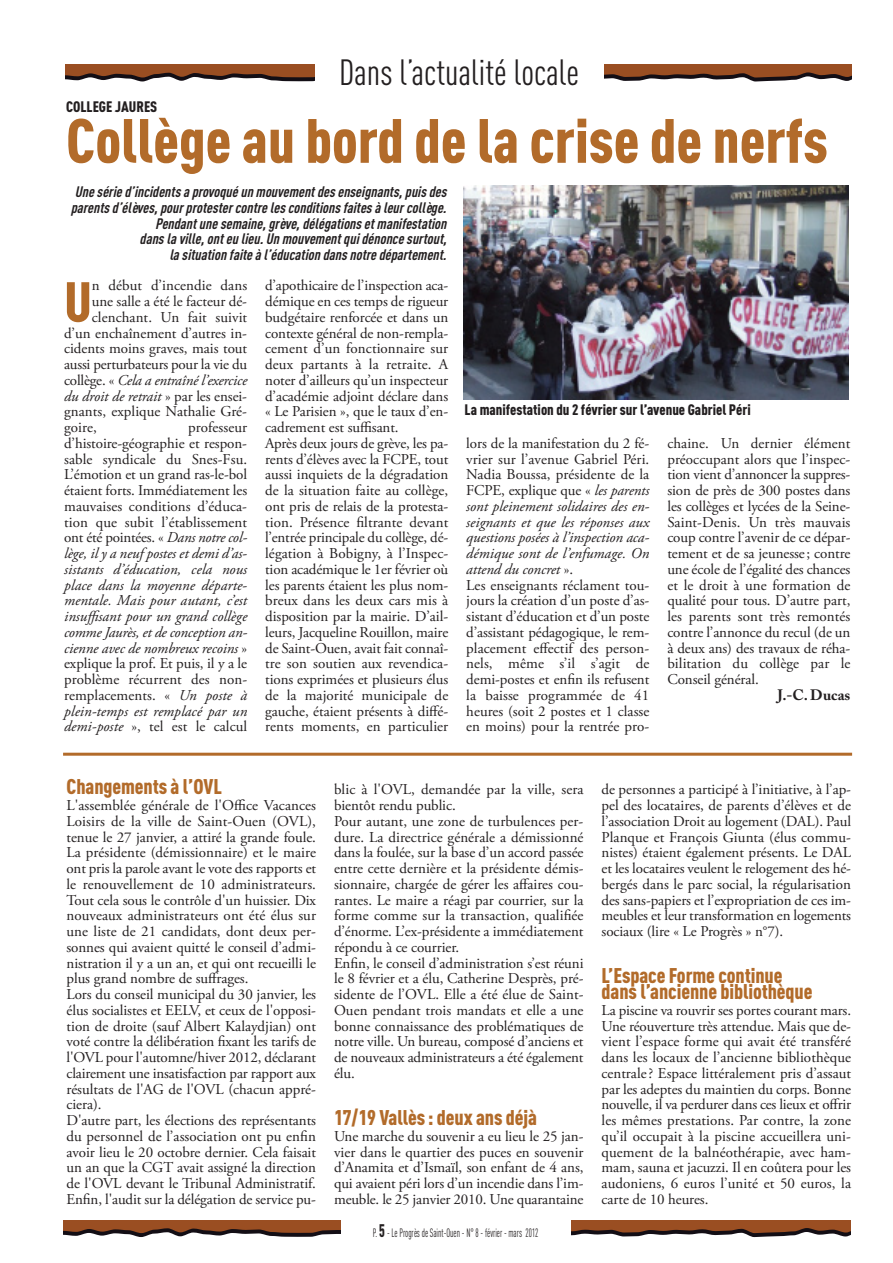
<style>
.page{position:relative;width:893px;height:1263px;background:#fff}
.page>*{position:absolute;margin:0;border:0;box-sizing:border-box;transform-origin:0 0}
.t1{font:900 61.5px "DIN Cond";color:#b26b2a}
.t2{font:900 55.65px "DIN Cond";color:#b26b2a}
.t3{font:36px "DIN Cond";color:#231f20}
.t4{font:900 21px/15.8px "DIN Cond";letter-spacing:-.005em;color:#b26b2a}
.t5{font:15px/15.8px "Adobe Garamond Pro";letter-spacing:-.005em;color:#231f20;text-align:justify}
.t6{font:italic 700 15px/15.8px "DIN Cond";color:#231f20;text-align:right}
.t7{font:italic 15px "Adobe Garamond Pro";letter-spacing:-.01em;color:#231f20}
.t8{font:900 15px "DIN Cond";color:#231f20}
.t9{font:700 15px "Adobe Caslon Pro";color:#231f20}
.t10{font:12px "DIN Cond";color:#231f20;scale:.75 1}
.s1{font-style:normal}
.s2{font-style:italic}
.s3{font-weight:900;font-size:18px}
</style>
<div class="page">
<svg style="left:64px;top:1220px;width:786px;height:17px;background:#88573d"></svg>
<svg style="left:65px;top:65px;width:787px;height:16px;background:#845338"></svg>
<div style="left:315px;top:54px;width:288px;height:44px;background:#fff"></div>
<div style="left:341px;top:1219px;width:229px;height:26px;background:#fff"></div>
<img style="left:463px;top:185px;width:386px;height:215px">
<hr style="left:63px;top:753px;width:789px;height:3px;background:#b26b2a">
<h3 class="t3" style="left:339px;top:60px;width:242px">Dans l’actualité locale</h3>
<p class="t8" style="left:66px;top:101px;width:92px">COLLEGE JAURES</p>
<h1 class="t1" style="left:66px;top:119px;width:763px">Collège au bord de la crise de nerfs</h1>
<p class="t6" style="left:71px;top:185px;width:380px">Une série d’incidents a provoqué un mouvementdes enseignants,puis des parents d’élèves,pourprotestercontre les conditions faites à leurcollège.<br>Pendantune semaine,grève,délégations etmanifestation<br>dans la ville,onteu lieu.Un mouvementquidénonce surtout,<br>la situation faite à l’éducation dans notre département.</p>
<h2 class="t2" style="left:64px;top:282px;width:29px">U</h2>
<p class="t5" style="left:92px;top:279px;width:157px">n début d’incendie dans</p>
<p class="t5" style="left:92px;top:295px;width:157px">une salle a été le facteur dé-</p>
<p class="t5" style="left:92px;top:311px;width:157px">clenchant. Un fait suivit</p>
<p class="t5" style="left:64px;top:326px;width:184px">d’un enchaînement d’autres in-</p>
<p class="t5" style="left:64px;top:342px;width:185px">cidents moins graves, mais tout</p>
<p class="t5" style="left:64px;top:358px;width:185px">aussi perturbateurs pour la vie du</p>
<p class="t7" style="left:64px;top:374px;width:185px"><span class="s1">collège. «</span> Cela a entraîné l’exercice</p>
<p class="t7" style="left:64px;top:390px;width:184px">du droit de retrait <span class="s1">» par les ensei-</span></p>
<p class="t5" style="left:64px;top:405px;width:184px">gnants, explique Nathalie Gré-</p>
<p class="t5" style="left:64px;top:421px;width:34px">goire,</p>
<p class="t5" style="left:64px;top:421px;width:185px;text-indent:124px">professeur d’histoire-géographie et respon&shy;sable syndicale du Snes-Fsu.<br>L’émotion et un grand ras-le-bol étaient forts. Immédiatement les mauvaises conditions d’éduca&shy;tion que subit l’établissement ont été pointées. « <span class="s2">Dans notre col&shy;lège, il y a neuf postes et demi d’as&shy;sistants d’éducation, cela nous place dans la moyenne départe&shy;mentale. Mais pour autant, c’est insuffisant pour un grand collège comme Jaurès, et de conception an&shy;cienne avec de nombreux recoins</span> » explique la prof. Et puis, il y a le problème récurrent des non&shy;remplacements. « <span class="s2">Un poste à plein-temps est remplacé par un demi-poste</span> », tel est le calcul</p>
<p class="t5" style="left:265px;top:279px;width:185px;text-align:left">d’apothicaire de l’inspection aca&shy;démique en ces temps de rigueur budgétaire renforcée et dans un contexte général de non-rempla&shy;cement d’un fonctionnaire sur deux partants à la retraite. A noter d’ailleurs qu’un inspecteur d’académie adjoint déclare dans « Le Parisien », que le taux d’en&shy;cadrement est suffisant.<br>Après deux jours de grève, les pa&shy;rents d’élèves avec la FCPE, tout aussi inquiets de la dégradation de la situation faite au collège, ont pris de relais de la protesta&shy;tion. Présence filtrante devant l’entrée principale du collège, dé&shy;légation à Bobigny, à l’Inspec&shy;tion académique le 1er février où les parents étaient les plus nom&shy;breux dans les deux cars mis à disposition par la mairie. D’ail&shy;leurs, Jacqueline Rouillon, maire de Saint-Ouen, avait fait connaî&shy;tre son soutien aux revendica&shy;tions exprimées et plusieurs élus de la majorité municipale de gauche, étaient présents à diffé&shy;rents moments, en particulier</p>
<p class="t8" style="left:465px;top:405px;width:288px">La manifestation du 2 février sur l’avenue Gabriel Péri</p>
<p class="t5" style="left:466px;top:437px;width:185px;text-align:left">lors de la manifestation du 2 fé&shy;vrier sur l’avenue Gabriel Péri.<br>Nadia Boussa, présidente de la<br>FCPE, explique que « <span class="s2">les parents sont pleinement solidaires des en&shy;seignants et que les réponses aux questions posées à l’inspection aca&shy;démique sont de l’enfumage. On attend du concret</span> ».<br>Les enseignants réclament tou&shy;jours la création d’un poste d’as&shy;sistant d’éducation et d’un poste d’assistant pédagogique, le rem&shy;placement effectif des person&shy;nels, même s’il s’agit de demi-postes et enfin ils refusent la baisse programmée de 41 heures (soit 2 postes et 1 classe en moins) pour la rentrée pro-</p>
<p class="t5" style="left:667px;top:437px;width:185px">chaine. Un dernier élément préoccupant alors que l’inspec&shy;tion vient d’annoncer la suppres&shy;sion de près de 300 postes dans les collèges et lycées de la Seine-Saint-Denis. Un très mauvais coup contre l’avenir de ce dépar&shy;tement et de sa jeunesse; contre une école de l’égalité des chances et le droit à une formation de qualité pour tous. D’autre part, les parents sont très remontés contre l’annonce du recul (de un à deux ans) des travaux de réha&shy;bilitation du collège par le Conseil général.</p>
<p class="t9" style="left:777px;top:689px;width:75px">J.-C. Ducas</p>
<h3 class="t4" style="left:67px;top:781px;width:157px">Changements à l’OVL</h3>
<p class="t5" style="left:67px;top:799px;width:251px;text-align:left">L'assemblée générale de l'Office Vacances Loisirs de la ville de Saint-Ouen (OVL), tenue le 27 janvier, a attiré la grande foule.<br>La présidente (démissionnaire) et le maire ont pris la parole avant le vote des rapports et le renouvellement de 10 administrateurs.<br>Tout cela sous le contrôle d'un huissier. Dix nouveaux administrateurs ont été élus sur une liste de 21 candidats, dont deux per&shy;sonnes qui avaient quitté le conseil d’admi&shy;nistration il y a un an, et qui ont recueilli le plus grand nombre de suffrages.<br>Lors du conseil municipal du 30 janvier, les élus socialistes et EELV, et ceux de l'opposi&shy;tion de droite (sauf Albert Kalaydjian) ont voté contre la délibération fixant les tarifs de l'OVL pour l'automne/hiver 2012, déclarant clairement une insatisfaction par rapport aux résultats de l'AG de l'OVL (chacun appré&shy;ciera).<br>D'autre part, les élections des représentants du personnel de l’association ont pu enfin avoir lieu le 20 octobre dernier. Cela faisait un an que la CGT avait assigné la direction de l'OVL devant le Tribunal Administratif.<br>Enfin, l'audit sur la délégation de service pu-</p>
<p class="t5" style="left:334px;top:783px;width:251px;text-align:left">blic à l'OVL, demandée par la ville, sera bientôt rendu public.<br>Pour autant, une zone de turbulences per&shy;dure. La directrice générale a démissionné dans la foulée, sur la base d’un accord passée entre cette dernière et la présidente démis&shy;sionnaire, chargée de gérer les affaires cou&shy;rantes. Le maire a réagi par courrier, sur la forme comme sur la transaction, qualifiée d’énorme. L’ex-présidente a immédiatement répondu à ce courrier.<br>Enfin, le conseil d’administration s’est réuni le 8 février et a élu, Catherine Desprès, pré&shy;sidente de l’OVL. Elle a été élue de Saint-Ouen pendant trois mandats et elle a une bonne connaissance des problématiques de notre ville. Un bureau, composé d’anciens et de nouveaux administrateurs a été également élu.</p>
<h3 class="t4" style="left:334px;top:1112px;width:204px">17/19 Vallès : deux ans déjà</h3>
<p class="t5" style="left:334px;top:1130px;width:251px">Une marche du souvenir a eu lieu le 25 jan&shy;vier dans le quartier des puces en souvenir d’Anamita et d’Ismaïl, son enfant de 4 ans, qui avaient péri lors d’un incendie dans l’im&shy;meuble. le 25 janvier 2010. Une quarantaine</p>
<p class="t10" style="left:373px;top:1229px;width:222px">P. <span class="s3">5</span> - Le Progrès de Saint-Ouen - N° 8 - février - mars 2012</p>
<p class="t5" style="left:602px;top:783px;width:251px">de personnes a participé à l’initiative, à l’ap&shy;pel des locataires, de parents d’élèves et de l’association Droit au logement (DAL). Paul Planque et François Giunta (élus commu&shy;nistes) étaient également présents. Le DAL et les locataires veulent le relogement des hé&shy;bergés dans le parc social, la régularisation des sans-papiers et l’expropriation de ces im&shy;meubles et leur transformation en logements sociaux (lire « Le Progrès » n°7).</p>
<h3 class="t4" style="left:602px;top:970px;width:212px">L’Espace Forme continue dans l’ancienne bibliothèque</h3>
<p class="t5" style="left:602px;top:1004px;width:251px">La piscine va rouvrir ses portes courant mars.<br>Une réouverture très attendue. Mais que de&shy;vient l’espace forme qui avait été transféré dans les locaux de l’ancienne bibliothèque centrale? Espace littéralement pris d’assaut par les adeptes du maintien du corps. Bonne nouvelle, il va perdurer dans ces lieux et offrir les mêmes prestations. Par contre, la zone qu’il occupait à la piscine accueillera uni&shy;quement de la balnéothérapie, avec ham&shy;mam, sauna et jacuzzi. Il en coûtera pour les audoniens, 6 euros l’unité et 50 euros, la carte de 10 heures.</p>
</div>
